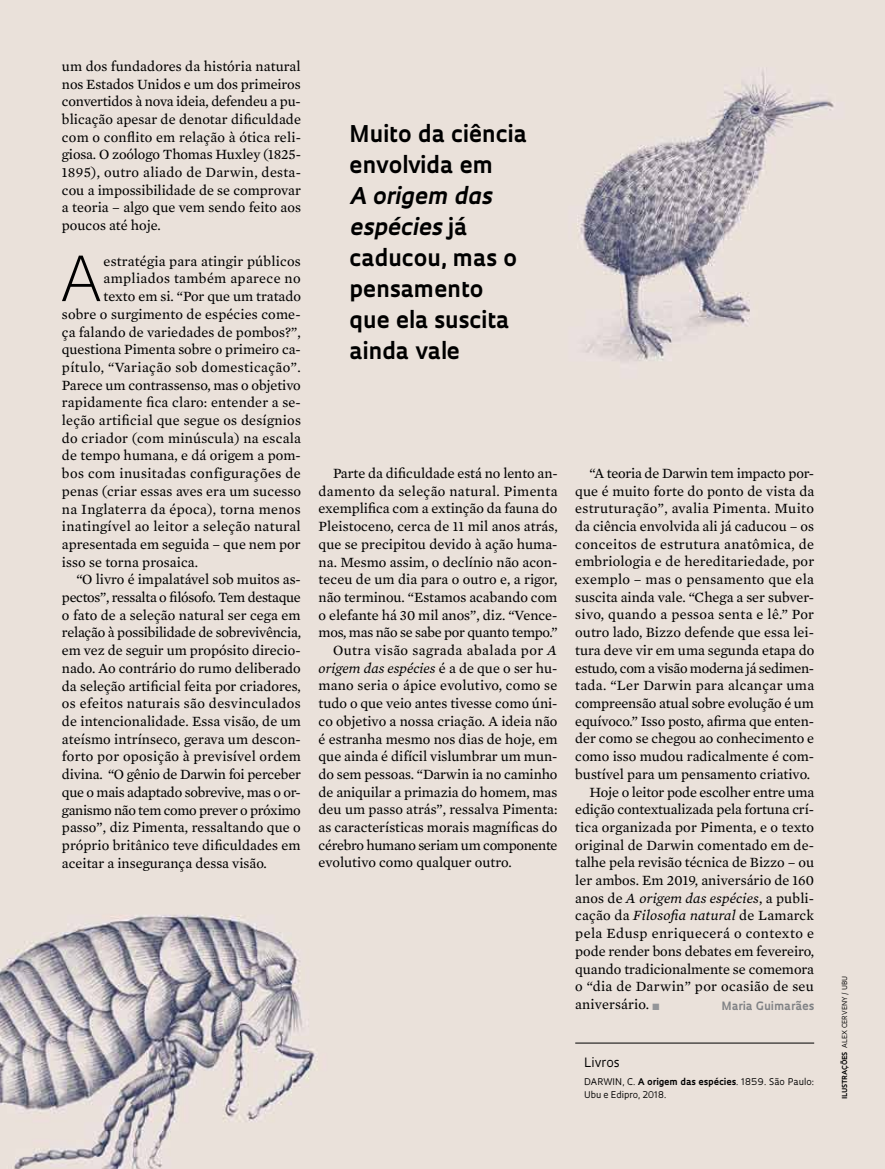
<style>
.page{position:relative;width:885px;height:1169px;background:#fff}
.page>*{position:absolute;margin:0;border:0;box-sizing:border-box;transform-origin:0 0}
.t1{font:300 60.45px "Oculum";color:#000}
.t2{font:700 22.5px/31px "Oculum";color:#000}
.t3{font:14.4px/17.7px "Mercury Text G2";color:#000;text-align:justify}
.t4{font:14.4px "Mercury Text G2";letter-spacing:.025em;color:#000}
.t5{font:14.4px "Mercury Text G2";letter-spacing:-.02em;color:#000}
.t6{font:14.4px "Mercury Text G2";letter-spacing:.02em;color:#000}
.t7{font:14.4px "Mercury Text G2";letter-spacing:.03em;color:#000}
.t8{font:14.4px "Mercury Text G2";letter-spacing:-.025em;color:#000}
.t9{font:italic 14.4px "Mercury Text G2";letter-spacing:.005em;color:#000}
.t10{font:12.6px "Oculum";color:#000}
.t11{font:700 11.25px "Oculum";letter-spacing:.01em;color:#808285}
.t12{font:9px/13.4px "Oculum";letter-spacing:.005em;color:#000}
.t13{font:6.75px "Oculum";letter-spacing:.015em;color:#000}
.s1{font-style:italic}
.s2{font-style:normal}
.s3{color:#939598}
.s4{font-weight:700}
</style>
<div class="page">
<img style="left:0;top:0;width:885px;height:1168px">
<hr style="left:575px;top:1042px;width:239px;height:1px;background:#000">
<svg style="left:80px;top:1126px;width:7px;height:7px"></svg>
<p class="t3" style="left:62px;top:56px;width:241px">um dos fundadores da história natural nos Estados Unidos e um dos primeiros convertidos à nova ideia, defendeu a pu&shy;blicação apesar de denotar dificuldade com o conflito em relação à ótica reli&shy;giosa. O zoólogo Thomas Huxley (1825- 1895), outro aliado de Darwin, desta&shy;cou a impossibilidade de se comprovar a teoria – algo que vem sendo feito aos poucos até hoje.</p>
<h1 class="t1" style="left:60px;top:237px;width:44px">A</h1>
<p class="t3" style="left:104px;top:251px;width:199px">estratégia para atingir públicos</p>
<p class="t4" style="left:104px;top:268px;width:199px">ampliados também aparece no</p>
<p class="t3" style="left:104px;top:287px;width:199px">texto em si. “Por que um tratado</p>
<p class="t3" style="left:62px;top:304px;width:240px">sobre o surgimento de espécies come-</p>
<p class="t3" style="left:62px;top:322px;width:240px">ça falando de variedades de pombos?”,</p>
<p class="t3" style="left:62px;top:340px;width:240px">questiona Pimenta sobre o primeiro ca-</p>
<p class="t7" style="left:62px;top:357px;width:240px">pítulo, “Variação sob domesticação”.</p>
<p class="t3" style="left:62px;top:375px;width:240px">Parece um contrassenso, mas o objetivo</p>
<p class="t3" style="left:62px;top:393px;width:240px">rapidamente fica claro: entender a se-</p>
<p class="t3" style="left:62px;top:410px;width:240px">leção artificial que segue os desígnios</p>
<p class="t3" style="left:62px;top:428px;width:241px">do criador (com minúscula) na escala</p>
<p class="t3" style="left:62px;top:446px;width:240px">de tempo humana, e dá origem a pom-</p>
<p class="t4" style="left:62px;top:463px;width:240px">bos com inusitadas configurações de</p>
<p class="t3" style="left:62px;top:481px;width:241px">penas (criar essas aves era um sucesso</p>
<p class="t6" style="left:62px;top:498px;width:240px">na Inglaterra da época), torna menos</p>
<p class="t6" style="left:62px;top:516px;width:240px">inatingível ao leitor a seleção natural</p>
<p class="t3" style="left:62px;top:534px;width:240px">apresentada em seguida – que nem por</p>
<p class="t3" style="left:62px;top:552px;width:138px">isso se torna prosaica.</p>
<p class="t3" style="left:76px;top:570px;width:226px">“O livro é impalatável sob muitos as-</p>
<p class="t5" style="left:62px;top:587px;width:240px">pectos”, ressalta o filósofo. Tem destaque</p>
<p class="t3" style="left:62px;top:605px;width:240px">o fato de a seleção natural ser cega em</p>
<p class="t3" style="left:62px;top:623px;width:241px">relação à possibilidade de sobrevivência,</p>
<p class="t3" style="left:62px;top:641px;width:240px">em vez de seguir um propósito direcio-</p>
<p class="t3" style="left:62px;top:658px;width:240px">nado. Ao contrário do rumo deliberado</p>
<p class="t3" style="left:62px;top:676px;width:240px">da seleção artificial feita por criadores,</p>
<p class="t4" style="left:62px;top:693px;width:240px">os efeitos naturais são desvinculados</p>
<p class="t3" style="left:62px;top:711px;width:241px">de intencionalidade. Essa visão, de um</p>
<p class="t3" style="left:62px;top:729px;width:240px">ateísmo intrínseco, gerava um descon-</p>
<p class="t3" style="left:62px;top:747px;width:241px">forto por oposição à previsível ordem</p>
<p class="t3" style="left:62px;top:764px;width:241px">divina. “O gênio de Darwin foi perceber</p>
<p class="t5" style="left:62px;top:781px;width:240px">que o mais adaptado sobrevive, mas o or-</p>
<p class="t8" style="left:62px;top:799px;width:240px">ganismo não tem como prever o próximo</p>
<p class="t3" style="left:62px;top:818px;width:240px">passo”, diz Pimenta, ressaltando que o</p>
<p class="t3" style="left:62px;top:835px;width:240px">próprio britânico teve dificuldades em</p>
<p class="t3" style="left:62px;top:853px;width:206px">aceitar a insegurança dessa visão.</p>
<h2 class="t2" style="left:349px;top:117px;width:179px">Muito da ciência envolvida em</h2>
<h2 class="t2" style="left:349px;top:179px;width:169px"><span class="s1">A origem das espécies</span> já caducou, mas o pensamento que ela suscita ainda vale</h2>
<p class="t3" style="left:333px;top:463px;width:226px">Parte da dificuldade está no lento an-</p>
<p class="t4" style="left:319px;top:480px;width:240px">damento da seleção natural. Pimenta</p>
<p class="t3" style="left:319px;top:499px;width:240px">exemplifica com a extinção da fauna do</p>
<p class="t3" style="left:319px;top:516px;width:241px">Pleistoceno, cerca de 11 mil anos atrás,</p>
<p class="t3" style="left:319px;top:534px;width:240px">que se precipitou devido à ação huma-</p>
<p class="t3" style="left:319px;top:552px;width:240px">na. Mesmo assim, o declínio não acon-</p>
<p class="t3" style="left:319px;top:570px;width:240px">teceu de um dia para o outro e, a rigor,</p>
<p class="t3" style="left:319px;top:587px;width:240px">não terminou. “Estamos acabando com</p>
<p class="t3" style="left:319px;top:605px;width:240px">o elefante há 30 mil anos”, diz. “Vence-</p>
<p class="t5" style="left:319px;top:622px;width:241px">mos, mas não se sabe por quanto tempo.”</p>
<p class="t7" style="left:333px;top:640px;width:226px">Outra visão sagrada abalada por <span class="s1">A</span></p>
<p class="t9" style="left:319px;top:657px;width:240px">origem das espécies <span class="s2">é a de que o ser hu-</span></p>
<p class="t3" style="left:319px;top:676px;width:240px">mano seria o ápice evolutivo, como se</p>
<p class="t3" style="left:319px;top:693px;width:240px">tudo o que veio antes tivesse como úni-</p>
<p class="t3" style="left:319px;top:711px;width:240px">co objetivo a nossa criação. A ideia não</p>
<p class="t3" style="left:319px;top:729px;width:240px">é estranha mesmo nos dias de hoje, em</p>
<p class="t3" style="left:319px;top:747px;width:240px">que ainda é difícil vislumbrar um mun-</p>
<p class="t3" style="left:319px;top:764px;width:240px">do sem pessoas. “Darwin ia no caminho</p>
<p class="t3" style="left:319px;top:782px;width:240px">de aniquilar a primazia do homem, mas</p>
<p class="t3" style="left:319px;top:800px;width:241px">deu um passo atrás”, ressalva Pimenta:</p>
<p class="t3" style="left:319px;top:817px;width:240px">as características morais magníficas do</p>
<p class="t5" style="left:319px;top:834px;width:240px">cérebro humano seriam um componente</p>
<p class="t3" style="left:319px;top:853px;width:195px">evolutivo como qualquer outro.</p>
<p class="t3" style="left:590px;top:463px;width:226px">“A teoria de Darwin tem impacto por-</p>
<p class="t3" style="left:575px;top:481px;width:241px">que é muito forte do ponto de vista da</p>
<p class="t4" style="left:575px;top:498px;width:240px">estruturação”, avalia Pimenta. Muito</p>
<p class="t3" style="left:575px;top:516px;width:240px">da ciência envolvida ali já caducou – os</p>
<p class="t4" style="left:575px;top:533px;width:240px">conceitos de estrutura anatômica, de</p>
<p class="t3" style="left:575px;top:552px;width:240px">embriologia e de hereditariedade, por</p>
<p class="t6" style="left:575px;top:569px;width:240px">exemplo – mas o pensamento que ela</p>
<p class="t3" style="left:575px;top:587px;width:240px">suscita ainda vale. “Chega a ser subver-</p>
<p class="t4" style="left:575px;top:604px;width:240px">sivo, quando a pessoa senta e lê.” Por</p>
<p class="t3" style="left:575px;top:623px;width:240px">outro lado, Bizzo defende que essa lei-</p>
<p class="t3" style="left:575px;top:640px;width:241px">tura deve vir em uma segunda etapa do</p>
<p class="t8" style="left:575px;top:657px;width:240px">estudo, com a visão moderna já sedimen-</p>
<p class="t6" style="left:575px;top:675px;width:240px">tada. “Ler Darwin para alcançar uma</p>
<p class="t3" style="left:575px;top:693px;width:240px">compreensão atual sobre evolução é um</p>
<p class="t3" style="left:575px;top:711px;width:240px">equívoco.” Isso posto, afirma que enten-</p>
<p class="t3" style="left:575px;top:729px;width:240px">der como se chegou ao conhecimento e</p>
<p class="t3" style="left:575px;top:746px;width:240px">como isso mudou radicalmente é com-</p>
<p class="t3" style="left:575px;top:764px;width:236px">bustível para um pensamento criativo.</p>
<p class="t3" style="left:590px;top:782px;width:226px">Hoje o leitor pode escolher entre uma</p>
<p class="t3" style="left:575px;top:799px;width:240px">edição contextualizada pela fortuna crí-</p>
<p class="t3" style="left:575px;top:817px;width:240px">tica organizada por Pimenta, e o texto</p>
<p class="t3" style="left:575px;top:835px;width:240px">original de Darwin comentado em de-</p>
<p class="t3" style="left:575px;top:853px;width:240px">talhe pela revisão técnica de Bizzo – ou</p>
<p class="t3" style="left:575px;top:870px;width:240px">ler ambos. Em 2019, aniversário de 160</p>
<p class="t9" style="left:575px;top:887px;width:240px"><span class="s2">anos de</span> A origem das espécies<span class="s2">, a publi-</span></p>
<p class="t3" style="left:575px;top:906px;width:240px">cação da <span class="s1">Filosofia natural</span> de Lamarck</p>
<p class="t7" style="left:575px;top:923px;width:240px">pela Edusp enriquecerá o contexto e</p>
<p class="t3" style="left:575px;top:941px;width:241px">pode render bons debates em fevereiro,</p>
<p class="t3" style="left:575px;top:959px;width:240px">quando tradicionalmente se comemora</p>
<p class="t4" style="left:575px;top:976px;width:240px">o “dia de Darwin” por ocasião de seu</p>
<p class="t3" style="left:575px;top:994px;width:86px">aniversário. <span class="s3">■</span></p>
<p class="t11" style="left:722px;top:997px;width:94px">Maria Guimarães</p>
<p class="t10" style="left:584px;top:1054px;width:37px">Livros</p>
<p class="t12" style="left:584px;top:1074px;width:232px">DARWIN , C<span class="s1">.</span> <span class="s4">A origem das espécies</span>. 1859. São Paulo:<br>U bu e Edipro, 2018.</p>
<p class="t13" style="left:840px;top:1099px;width:125px;rotate:-90deg"><span class="s4">ilustrações</span> alex cerveny / ubu</p>
</div>
